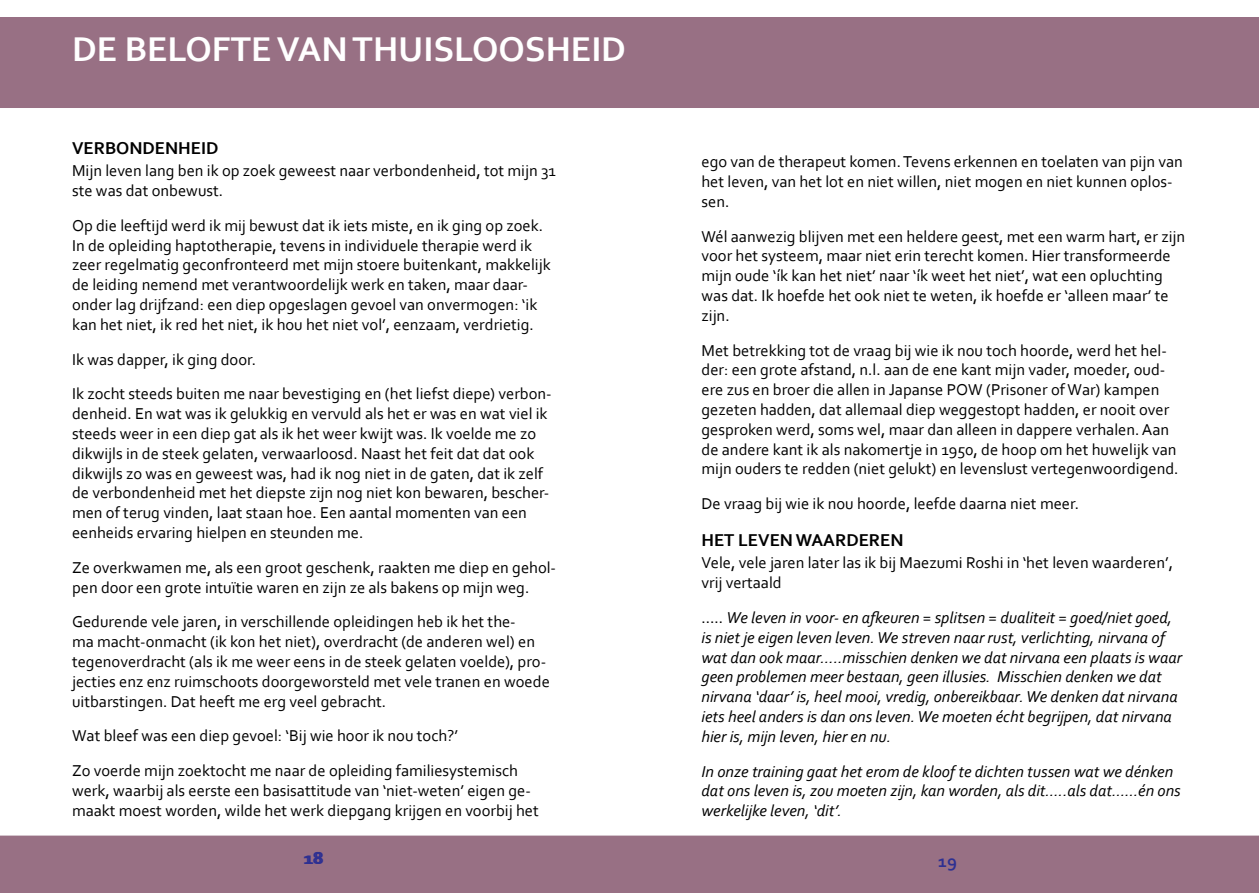
<style>
.page{position:relative;width:1259px;height:893px;background:#fff}
.page>*{position:absolute;margin:0;border:0;box-sizing:border-box;transform-origin:0 0}
.t1{font:700 36px "Corbel";color:#fff}
.t2{font:700 18px "Corbel";color:#000}
.t3{font:700 18px "Corbel";color:#2e3092}
.t4{font:16.5px/19.8px "Corbel";color:#000}
.t5{font:italic 16.5px/19.8px "Corbel";color:#000}
.s1{font-style:normal}
</style>
<div class="page">
<div style="left:0;top:17px;width:1259px;height:91px;background:#987084"></div>
<div style="left:0;top:836px;width:1259px;height:57px;background:#987084"></div>
<h1 class="t1" style="left:72px;top:27px;width:555px">DE BELOFTE VAN THUISLOOSHEID</h1>
<p class="t2" style="left:72px;top:137px;width:148px">VERBONDENHEID</p>
<p class="t4" style="left:72px;top:160px;width:485px">Mijn leven lang ben ik op zoek geweest naar verbondenheid, tot mijn 31 ste was dat onbewust.</p>
<p class="t4" style="left:72px;top:215px;width:480px">Op die leeftijd werd ik mij bewust dat ik iets miste, en ik ging op zoek.<br>In de opleiding haptotherapie, tevens in individuele therapie werd ik zeer regelmatig geconfronteerd met mijn stoere buitenkant, makkelijk de leiding nemend met verantwoordelijk werk en taken, maar daar&shy;onder lag drijfzand: een diep opgeslagen gevoel van onvermogen: ‘ik kan het niet, ik red het niet, ik hou het niet vol’, eenzaam, verdrietig.</p>
<p class="t4" style="left:72px;top:341px;width:481px;line-height:34.8px">Ik was dapper, ik ging door.<br>Ik zocht steeds buiten me naar bevestiging en (het liefst diepe) verbon-</p>
<p class="t4" style="left:72px;top:403px;width:479px">denheid. En wat was ik gelukkig en vervuld als het er was en wat viel ik steeds weer in een diep gat als ik het weer kwijt was. Ik voelde me zo dikwijls in de steek gelaten, verwaarloosd. Naast het feit dat dat ook dikwijls zo was en geweest was, had ik nog niet in de gaten, dat ik zelf de verbondenheid met het diepste zijn nog niet kon bewaren, bescher&shy;men of terug vinden, laat staan hoe. Een aantal momenten van een eenheids ervaring hielpen en steunden me.</p>
<p class="t4" style="left:72px;top:557px;width:485px">Ze overkwamen me, als een groot geschenk, raakten me diep en gehol&shy;pen door een grote intuïtie waren en zijn ze als bakens op mijn weg.</p>
<p class="t4" style="left:72px;top:612px;width:479px">Gedurende vele jaren, in verschillende opleidingen heb ik het the-<br>ma macht-onmacht (ik kon het niet), overdracht (de anderen wel) en tegenoverdracht (als ik me weer eens in de steek gelaten voelde), pro&shy;jecties enz enz ruimschoots doorgeworsteld met vele tranen en woede uitbarstingen. Dat heeft me erg veel gebracht.</p>
<p class="t4" style="left:72px;top:718px;width:447px;line-height:34.8px">Wat bleef was een diep gevoel: ‘Bij wie hoor ik nou toch?’<br>Zo voerde mijn zoektocht me naar de opleiding familiesystemisch</p>
<p class="t4" style="left:72px;top:780px;width:468px">werk, waarbij als eerste een basisattitude van ‘niet-weten’ eigen ge&shy;maakt moest worden, wilde het werk diepgang krijgen en voorbij het</p>
<p class="t3" style="left:305px;top:847px;width:20px">18</p>
<p class="t4" style="left:701px;top:151px;width:483px">ego van de therapeut komen. Tevens erkennen en toelaten van pijn van het leven, van het lot en niet willen, niet mogen en niet kunnen oplos&shy;sen.</p>
<p class="t4" style="left:701px;top:226px;width:485px">Wél aanwezig blijven met een heldere geest, met een warm hart, er zijn voor het systeem, maar niet erin terecht komen. Hier transformeerde mijn oude ‘ík kan het niet’ naar ‘ík weet het niet’, wat een opluchting was dat. Ik hoefde het ook niet te weten, ik hoefde er ‘alleen maar’ te zijn.</p>
<p class="t4" style="left:701px;top:340px;width:478px">Met betrekking tot de vraag bij wie ik nou toch hoorde, werd het hel&shy;der: een grote afstand, n.l. aan de ene kant mijn vader, moeder, oud&shy;ere zus en broer die allen in Japanse POW (Prisoner of War) kampen gezeten hadden, dat allemaal diep weggestopt hadden, er nooit over gesproken werd, soms wel, maar dan alleen in dappere verhalen. Aan de andere kant ik als nakomertje in 1950, de hoop om het huwelijk van mijn ouders te redden (niet gelukt) en levenslust vertegenwoordigend.</p>
<p class="t4" style="left:701px;top:493px;width:379px">De vraag bij wie ik nou hoorde, leefde daarna niet meer.</p>
<p class="t2" style="left:701px;top:529px;width:204px">HET LEVEN WAARDEREN</p>
<p class="t4" style="left:701px;top:553px;width:473px">Vele, vele jaren later las ik bij Maezumi Roshi in ‘het leven waarderen’, vrij vertaald</p>
<p class="t5" style="left:701px;top:607px;width:482px"><span class="s1">…..</span> We leven in voor- en afkeuren = splitsen = dualiteit = goed/niet goed, is niet je eigen leven leven. We streven naar rust, verlichting, nirvana of wat dan ook maar…..misschien denken we dat nirvana een plaats is waar geen problemen meer bestaan, geen illusies. Misschien denken we dat nirvana ‘daar’ is, heel mooi, vredig, onbereikbaar. We denken dat nirvana iets heel anders is dan ons leven. We moeten écht begrijpen, dat nirvana hier is, mijn leven, hier en nu.</p>
<p class="t5" style="left:701px;top:761px;width:481px">In onze training gaat het erom de kloof te dichten tussen wat we dénken dat ons leven is, zou moeten zijn, kan worden, als dit…..als dat……én ons werkelijke leven, ‘dit’.</p>
<p class="t3" style="left:938px;top:850px;width:20px">19</p>
</div>
